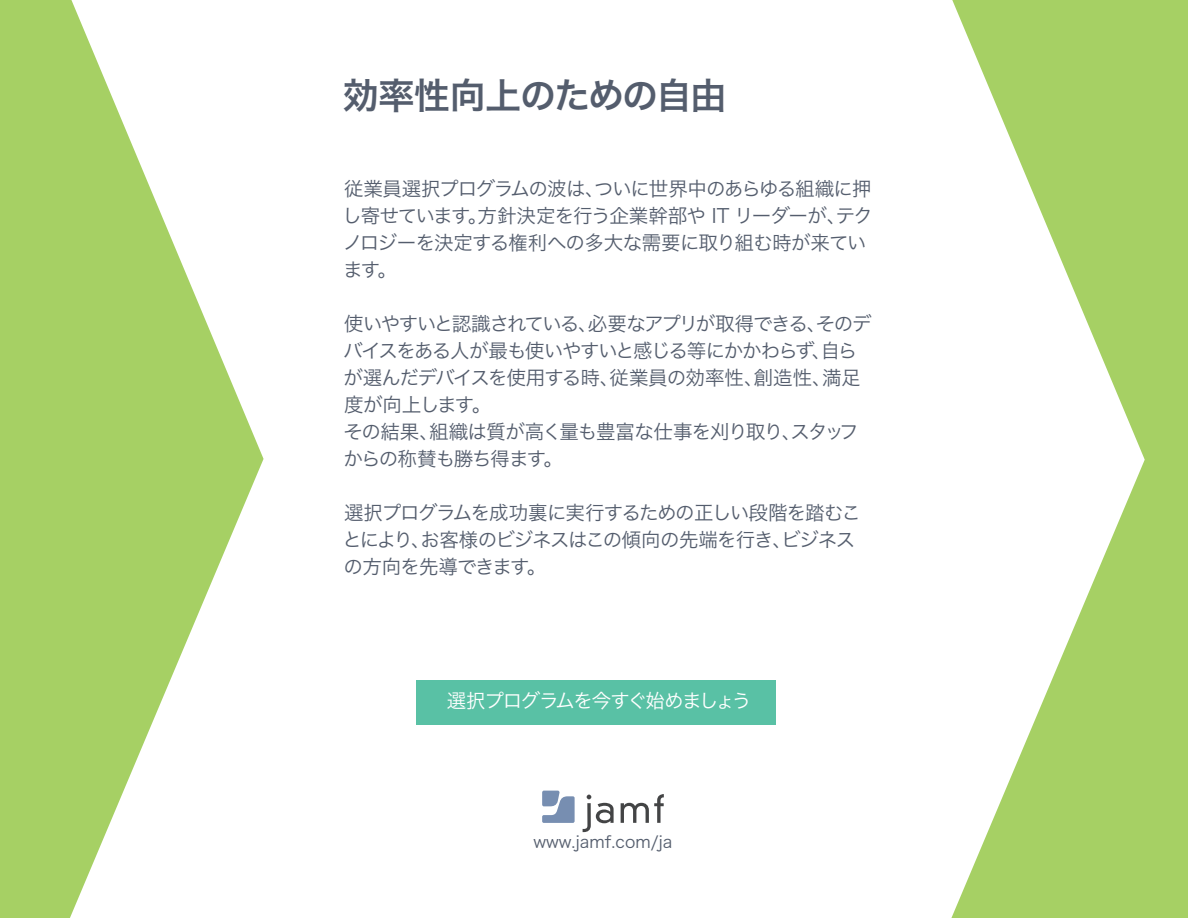
<style>
.page{position:relative;width:1188px;height:918px;background:#fff}
.page>*{position:absolute;margin:0;border:0;box-sizing:border-box;transform-origin:0 0}
.t1{font:36px "Hira Kaku Pro W6";letter-spacing:-.04em;color:#545d6d}
.t2{font:19.5px/27px "Hira Kaku Pro W3";letter-spacing:-.055em;color:#545d6d}
.t3{font:19.5px "Hira Kaku Pro W3";letter-spacing:-.075em;color:#fff}
.t4{font:16.5px "Hira Kaku Pro W3";color:#545d6d}
</style>
<div class="page">
<svg style="left:951px;top:0;width:237px;height:918px;fill:#a6d064"></svg>
<svg style="left:0;top:0;width:264px;height:918px;fill:#a6d064"></svg>
<div style="left:416px;top:681px;width:360px;height:44px;background:#59c1a5"></div>
<svg style="left:621px;top:794px;width:43px;height:29px"></svg>
<svg style="left:583px;top:795px;width:31px;height:37px"></svg>
<svg style="left:542px;top:791px;width:33px;height:32px"></svg>
<p class="t1" style="left:343px;top:62px;width:385px">効率性向上のための自由</p>
<p class="t2" style="left:343px;top:174px;width:532px">従業員選択プログラムの波は、ついに世界中のあらゆる組織に押し寄せています。方針決定を行う企業幹部や IT リーダーが、テクノロジーを決定する権利への多大な需要に取り組む時が来ています。</p>
<p class="t2" style="left:344px;top:309px;width:529px">使いやすいと認識されている、必要なアプリが取得できる、そのデバイスをある人が最も使いやすいと感じる等にかかわらず、自らが選んだデバイスを使用する時、従業員の効率性、創造性、満足度が向上します。</p>
<p class="t2" style="left:343px;top:417px;width:517px">その結果、組織は質が高く量も豊富な仕事を刈り取り、スタッフからの称賛も勝ち得ます。</p>
<p class="t2" style="left:342px;top:498px;width:520px">選択プログラムを成功裏に実行するための正しい段階を踏むことにより、お客様のビジネスはこの傾向の先端を行き、ビジネスの方向を先導できます。</p>
<p class="t3" style="left:447px;top:684px;width:306px">選択プログラムを今すぐ始めましょう</p>
<p class="t4" style="left:533px;top:827px;width:141px">www.jamf.com/ja</p>
</div>
